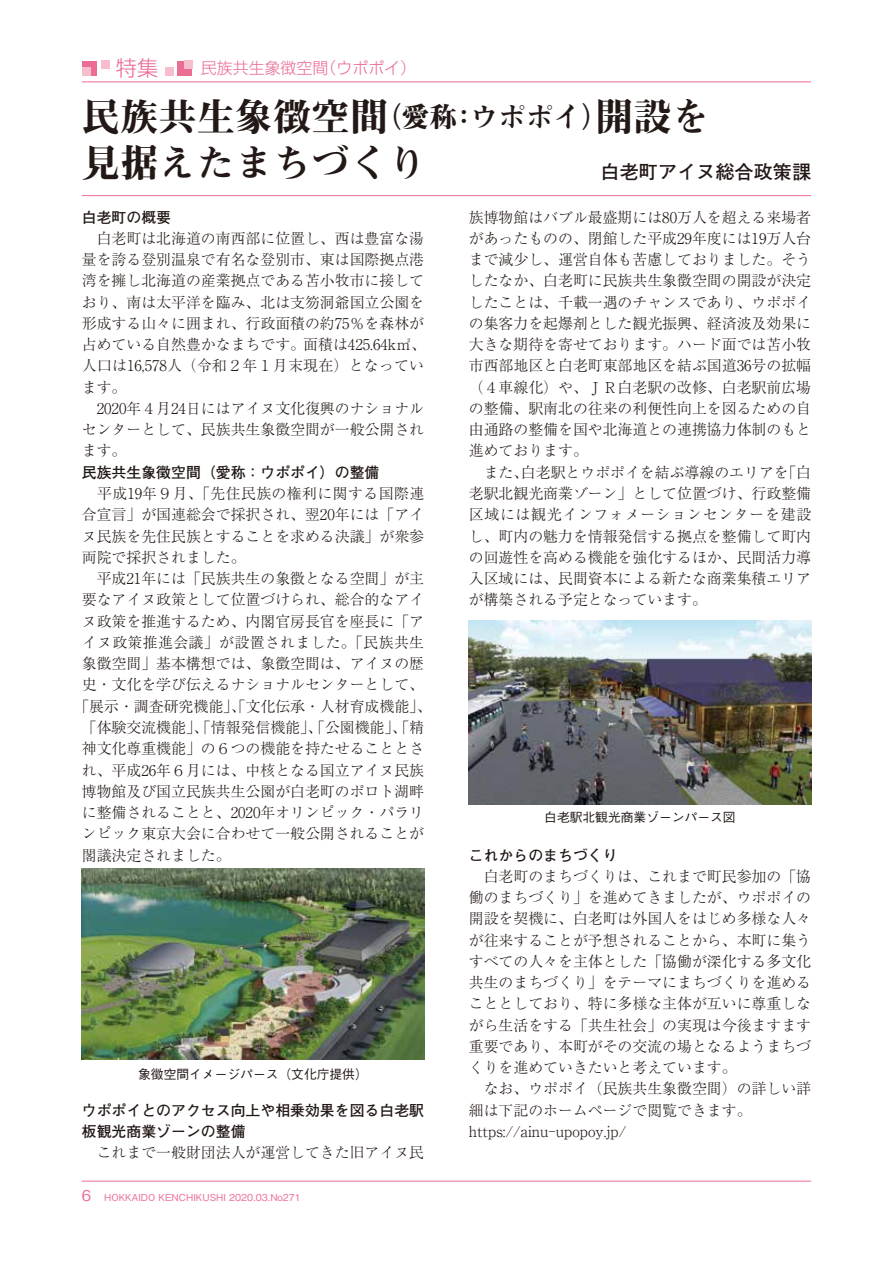
<style>
.page{position:relative;width:893px;height:1263px;background:#fff}
.page>*{position:absolute;margin:0;border:0;box-sizing:border-box;transform-origin:0 0}
.t1{font:38.25px/45.8px "Midashi Min Pro MA31";color:#221815}
.t2{font:700 19.2px "Futo Go B101 Pro";color:#221815}
.t3{font:300 15.9px "Shin Go Pro";color:#eb6d94}
.t4{font:300 14.85px/21.3px "Ryumin Pro";color:#221815}
.t5{font:700 14.85px/21.3px "Futo Go B101 Pro";color:#221815}
.t6{font:300 14.85px "Ryumin Pro";letter-spacing:.03em;color:#221815}
.t7{font:300 14.85px "Ryumin Pro";letter-spacing:.025em;color:#221815}
.t8{font:500 12.75px "Gothic BBB Pro";color:#221815}
.t9{font:500 9.6px "Gothic BBB Pro";color:#eb6d94}
.s1{font-size:21.3px}
.s2{font-size:27.6px}
.s3{font-size:14.85px}
</style>
<div class="page">
<hr style="left:82px;top:1181px;width:729px;height:1px;background:#eb6d94">
<hr style="left:82px;top:82px;width:729px;height:1px;background:#eb6d94">
<hr style="left:82px;top:195px;width:729px;height:1px;background:#eb6d94">
<img style="left:82px;top:868px;width:342px;height:192px">
<img style="left:469px;top:621px;width:342px;height:184px">
<div style="left:82px;top:61px;width:15px;height:14px;background:#eb6d94"></div>
<div style="left:82px;top:67px;width:8px;height:8px;background:#f6becc"></div>
<div style="left:101px;top:61px;width:8px;height:8px;background:#f6becc"></div>
<div style="left:178px;top:61px;width:14px;height:14px;background:#eb6d94"></div>
<div style="left:184px;top:61px;width:8px;height:8px;background:#f6becc"></div>
<div style="left:165px;top:67px;width:8px;height:8px;background:#f6becc"></div>
<p class="t3" style="left:116px;top:55px;width:294px"><span class="s1">特集　　</span>民族共生象徴空間(ウポポイ)</p>
<h1 class="t1" style="left:82px;top:91px;width:630px">民族共生象徴空間<span class="s2">（愛称：ウポポイ）</span>開設を見据えたまちづくり</h1>
<p class="t2" style="left:601px;top:157px;width:212px">白老町アイヌ総合政策課</p>
<p class="t4" style="left:469px;top:205px;width:344px">族博物館はバブル最盛期には80万人を超える来場者があったものの、閉館した平成29年度には19万人台まで減少し、運営自体も苦慮しておりました。そうしたなか、白老町に民族共生象徴空間の開設が決定したことは、千載一遇のチャンスであり、ウポポイの集客力を起爆剤とした観光振興、経済波及効果に大きな期待を寄せております。ハード面では苫小牧市西部地区と白老町東部地区を結ぶ国道36号の拡幅（４車線化）や、ＪＲ白老駅の改修、白老駅前広場の整備、駅南北の往来の利便性向上を図るための自由通路の整備を国や北海道との連携協力体制のもと進めております。<br>　また、白老駅とウポポイを結ぶ導線のエリアを「白老駅北観光商業ゾーン」として位置づけ、行政整備区域には観光インフォメーションセンターを建設し、町内の魅力を情報発信する拠点を整備して町内の回遊性を高める機能を強化するほか、民間活力導入区域には、民間資本による新たな商業集積エリアが構築される予定となっています。</p>
<p class="t5" style="left:82px;top:204px;width:91px">白老町の概要</p>
<p class="t4" style="left:82px;top:226px;width:346px">　白老町は北海道の南西部に位置し、西は豊富な湯量を誇る登別温泉で有名な登別市、東は国際拠点港湾を擁し北海道の産業拠点である苫小牧市に接しており、南は太平洋を臨み、北は支笏洞爺国立公園を形成する山々に囲まれ、行政面積の約75％を森林が占めている自然豊かなまちです。面積は425.64k㎡、人口は16,578人（令和２年１月末現在）となっています。<br>　2020年４月24日にはアイヌ文化復興のナショナルセンターとして、民族共生象徴空間が一般公開されます。</p>
<p class="t5" style="left:82px;top:460px;width:299px">民族共生象徴空間（愛称：ウポポイ）の整備</p>
<p class="t6" style="left:82px;top:482px;width:344px">　平成19年９月、「先住民族の権利に関する国際連</p>
<p class="t4" style="left:82px;top:503px;width:344px">合宣言」が国連総会で採択され、翌20年には「アイ</p>
<p class="t4" style="left:82px;top:524px;width:344px">ヌ民族を先住民族とすることを求める決議」が衆参</p>
<p class="t4" style="left:82px;top:545px;width:165px">両院で採択されました。</p>
<p class="t4" style="left:82px;top:567px;width:344px">　平成21年には「民族共生の象徴となる空間」が主</p>
<p class="t4" style="left:82px;top:588px;width:344px">要なアイヌ政策として位置づけられ、総合的なアイ</p>
<p class="t4" style="left:82px;top:609px;width:344px">ヌ政策を推進するため、内閣官房長官を座長に「ア</p>
<p class="t7" style="left:82px;top:631px;width:344px">イヌ政策推進会議」が設置されました。「民族共生</p>
<p class="t4" style="left:82px;top:652px;width:344px">象徴空間」基本構想では、象徴空間は、アイヌの歴</p>
<p class="t4" style="left:82px;top:673px;width:344px">史・文化を学び伝えるナショナルセンターとして、</p>
<p class="t4" style="left:74px;top:694px;width:359px">「展示・調査研究機能」、「文化伝承・人材育成機能」、</p>
<p class="t4" style="left:82px;top:716px;width:344px">「体験交流機能」、「情報発信機能」、「公園機能」、「精</p>
<p class="t4" style="left:82px;top:737px;width:344px">神文化尊重機能」の６つの機能を持たせることとさ</p>
<p class="t4" style="left:82px;top:758px;width:344px">れ、平成26年６月には、中核となる国立アイヌ民族</p>
<p class="t4" style="left:82px;top:779px;width:344px">博物館及び国立民族共生公園が白老町のポロト湖畔</p>
<p class="t4" style="left:82px;top:801px;width:344px">に整備されることと、2020年オリンピック・パラリ</p>
<p class="t4" style="left:82px;top:822px;width:344px">ンピック東京大会に合わせて一般公開されることが</p>
<p class="t4" style="left:82px;top:843px;width:150px">閣議決定されました。</p>
<p class="t8" style="left:544px;top:807px;width:193px">白老駅北観光商業ゾーンパース図</p>
<p class="t5" style="left:469px;top:842px;width:150px">これからのまちづくり</p>
<p class="t4" style="left:469px;top:864px;width:344px">　白老町のまちづくりは、これまで町民参加の「協働のまちづくり」を進めてきましたが、ウポポイの開設を契機に、白老町は外国人をはじめ多様な人々が往来することが予想されることから、本町に集うすべての人々を主体とした「協働が深化する多文化共生のまちづくり」をテーマにまちづくりを進めることとしており、特に多様な主体が互いに尊重しながら生活をする「共生社会」の実現は今後ますます重要であり、本町がその交流の場となるようまちづくりを進めていきたいと考えています。<br>　なお、ウポポイ（民族共生象徴空間）の詳しい詳細は下記のホームページで閲覧できます。https://ainu-upopoy.jp/</p>
<p class="t8" style="left:138px;top:1063px;width:231px">象徴空間イメージパース（文化庁提供）</p>
<p class="t5" style="left:82px;top:1097px;width:344px">ウポポイとのアクセス向上や相乗効果を図る白老駅板観光商業ゾーンの整備</p>
<p class="t4" style="left:82px;top:1141px;width:344px">　これまで一般財団法人が運営してきた旧アイヌ民</p>
<p class="t9" style="left:82px;top:1190px;width:221px"><span class="s3">6</span> HOKKAIDO KENCHIKUSHI 2020.03.No271</p>
</div>
